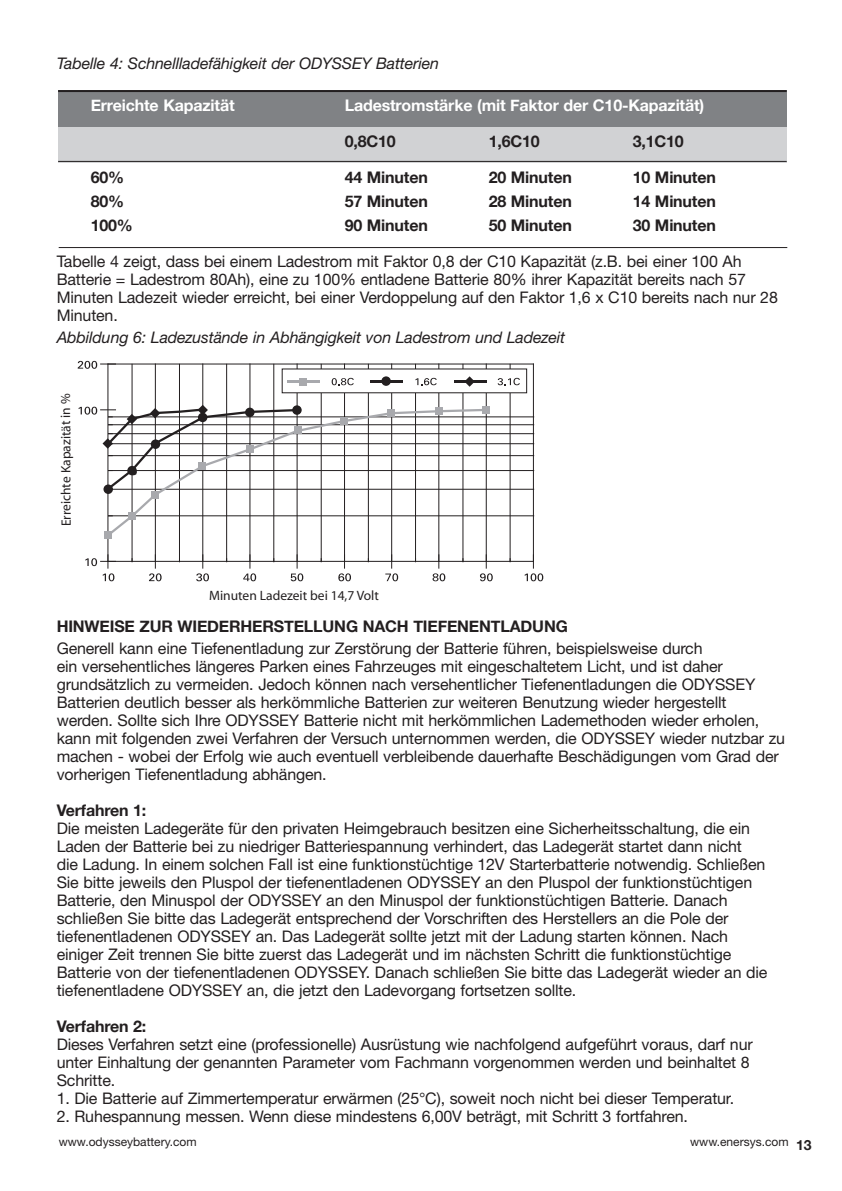
<style>
.page{position:relative;width:842px;height:1191px;background:#fff}
.page>*{position:absolute;margin:0;border:0;box-sizing:border-box;transform-origin:0 0}
.t1{font:16px/18px "Helvetica Neue LT";letter-spacing:-.01em;color:#231f20}
.t2{font:700 16px "Helvetica Neue";letter-spacing:-.01em;color:#231f20}
.t3{font:italic 16px "Helvetica Neue LT";letter-spacing:-.01em;color:#231f20}
.t4{font:700 16px "Helvetica Neue";letter-spacing:-.01em;color:#fff}
.t5{font:700 14px "Helvetica Neue";color:#231f20}
.t6{font:13.6px "Myriad";color:#231f20}
.t7{font:12px "Helvetica Neue LT";color:#231f20}
</style>
<div class="page">
<div style="left:58px;top:126px;width:729px;height:36px;background:#d1d2d4"></div>
<hr style="left:59px;top:247px;width:728px;height:1px;background:#231f20">
<div style="left:58px;top:90px;width:729px;height:36px;background:#808285"></div>
<hr style="left:58px;top:90px;width:729px;height:2px;background:#231f20">
<hr style="left:58px;top:161px;width:729px;height:1px;background:#231f20">
<hr style="left:108px;top:515px;width:426px;height:1px;background:#231f20">
<hr style="left:108px;top:489px;width:426px;height:1px;background:#231f20">
<hr style="left:108px;top:470px;width:426px;height:1px;background:#231f20">
<hr style="left:108px;top:455px;width:426px;height:1px;background:#231f20">
<hr style="left:108px;top:443px;width:426px;height:1px;background:#231f20">
<hr style="left:108px;top:433px;width:426px;height:1px;background:#231f20">
<hr style="left:108px;top:424px;width:426px;height:1px;background:#231f20">
<hr style="left:108px;top:416px;width:426px;height:1px;background:#231f20">
<hr style="left:132px;top:364px;width:1px;height:197px;background:#231f20">
<hr style="left:179px;top:364px;width:1px;height:197px;background:#231f20">
<hr style="left:226px;top:364px;width:1px;height:197px;background:#231f20">
<hr style="left:273px;top:364px;width:1px;height:197px;background:#231f20">
<hr style="left:321px;top:364px;width:1px;height:197px;background:#231f20">
<hr style="left:368px;top:364px;width:1px;height:197px;background:#231f20">
<hr style="left:415px;top:364px;width:1px;height:197px;background:#231f20">
<hr style="left:463px;top:364px;width:1px;height:197px;background:#231f20">
<hr style="left:510px;top:364px;width:1px;height:197px;background:#231f20">
<hr style="left:108px;top:561px;width:425px;height:1px;background:#231f20">
<hr style="left:108px;top:364px;width:425px;height:1px;background:#231f20">
<hr style="left:108px;top:364px;width:1px;height:197px;background:#231f20">
<hr style="left:155px;top:364px;width:1px;height:197px;background:#231f20">
<hr style="left:202px;top:364px;width:1px;height:197px;background:#231f20">
<hr style="left:250px;top:364px;width:1px;height:197px;background:#231f20">
<hr style="left:297px;top:364px;width:1px;height:197px;background:#231f20">
<hr style="left:344px;top:364px;width:1px;height:197px;background:#231f20">
<hr style="left:391px;top:364px;width:1px;height:197px;background:#231f20">
<hr style="left:438px;top:364px;width:1px;height:197px;background:#231f20">
<hr style="left:486px;top:364px;width:1px;height:197px;background:#231f20">
<hr style="left:533px;top:364px;width:1px;height:197px;background:#231f20">
<svg style="left:78px;top:361px;width:38px;height:7px"></svg>
<svg style="left:91px;top:361px;width:6px;height:8px"></svg>
<svg style="left:85px;top:555px;width:31px;height:26px"></svg>
<svg style="left:109px;top:573px;width:5px;height:8px"></svg>
<svg style="left:149px;top:555px;width:11px;height:26px"></svg>
<svg style="left:156px;top:573px;width:6px;height:8px"></svg>
<svg style="left:196px;top:555px;width:12px;height:26px"></svg>
<svg style="left:203px;top:573px;width:6px;height:8px"></svg>
<svg style="left:243px;top:555px;width:12px;height:26px"></svg>
<svg style="left:250px;top:573px;width:6px;height:8px"></svg>
<svg style="left:291px;top:555px;width:11px;height:26px"></svg>
<svg style="left:298px;top:573px;width:5px;height:8px"></svg>
<svg style="left:338px;top:555px;width:12px;height:26px"></svg>
<svg style="left:345px;top:573px;width:6px;height:8px"></svg>
<svg style="left:385px;top:555px;width:12px;height:26px"></svg>
<svg style="left:392px;top:573px;width:6px;height:8px"></svg>
<svg style="left:432px;top:555px;width:12px;height:26px"></svg>
<svg style="left:439px;top:573px;width:6px;height:8px"></svg>
<svg style="left:480px;top:555px;width:11px;height:26px"></svg>
<svg style="left:487px;top:573px;width:6px;height:8px"></svg>
<svg style="left:525px;top:555px;width:17px;height:26px"></svg>
<svg style="left:537px;top:573px;width:6px;height:8px"></svg>
<svg style="left:105px;top:407px;width:383px;height:131px"></svg>
<div style="left:482px;top:406px;width:7px;height:7px;background:#a8a9ad"></div>
<div style="left:435px;top:407px;width:8px;height:8px;background:#a8a9ad"></div>
<div style="left:388px;top:409px;width:7px;height:8px;background:#a8a9ad"></div>
<div style="left:341px;top:417px;width:7px;height:8px;background:#a8a9ad"></div>
<div style="left:294px;top:426px;width:8px;height:7px;background:#a8a9ad"></div>
<div style="left:152px;top:491px;width:7px;height:7px;background:#a8a9ad"></div>
<div style="left:129px;top:512px;width:7px;height:7px;background:#a8a9ad"></div>
<div style="left:104px;top:531px;width:8px;height:8px;background:#a8a9ad"></div>
<svg style="left:103px;top:484px;width:10px;height:10px"></svg>
<svg style="left:79px;top:405px;width:221px;height:87px"></svg>
<div style="left:151px;top:439px;width:9px;height:10px;background:#231f20;border-radius:50%"></div>
<div style="left:198px;top:413px;width:9px;height:9px;background:#231f20;border-radius:50%"></div>
<div style="left:245px;top:407px;width:10px;height:10px;background:#231f20;border-radius:50%"></div>
<div style="left:292px;top:405px;width:10px;height:10px;background:#231f20;border-radius:50%"></div>
<div style="left:282px;top:369px;width:245px;height:24px;background:#fff"></div>
<hr style="left:287px;top:380px;width:33px;height:3px;background:#a8a9ad">
<svg style="left:332px;top:378px;width:22px;height:7px"></svg>
<hr style="left:370px;top:380px;width:33px;height:3px;background:#231f20">
<svg style="left:415px;top:378px;width:22px;height:7px"></svg>
<hr style="left:454px;top:380px;width:32px;height:3px;background:#231f20">
<svg style="left:498px;top:378px;width:22px;height:7px"></svg>
<div style="left:299px;top:378px;width:8px;height:7px;background:#a8a9ad"></div>
<svg style="left:466px;top:376px;width:8px;height:11px"></svg>
<svg style="left:381px;top:376px;width:10px;height:10px"></svg>
<p class="t3" style="left:57px;top:54px;width:384px">Tabelle 4: Schnellladefähigkeit der ODYSSEY Batterien</p>
<p class="t4" style="left:91px;top:96px;width:145px">Erreichte Kapazität</p>
<p class="t4" style="left:345px;top:96px;width:361px">Ladestromstärke (mit Faktor der C10-Kapazität)</p>
<p class="t2" style="left:345px;top:132px;width:53px">0,8C10</p>
<p class="t2" style="left:489px;top:132px;width:53px">1,6C10</p>
<p class="t2" style="left:633px;top:132px;width:53px">3,1C10</p>
<p class="t2" style="left:91px;top:168px;width:35px">60%</p>
<p class="t2" style="left:345px;top:168px;width:85px">44 Minuten</p>
<p class="t2" style="left:489px;top:168px;width:85px">20 Minuten</p>
<p class="t2" style="left:633px;top:168px;width:85px">10 Minuten</p>
<p class="t2" style="left:91px;top:192px;width:35px">80%</p>
<p class="t2" style="left:345px;top:192px;width:85px">57 Minuten</p>
<p class="t2" style="left:489px;top:192px;width:85px">28 Minuten</p>
<p class="t2" style="left:633px;top:192px;width:85px">14 Minuten</p>
<p class="t2" style="left:91px;top:216px;width:44px">100%</p>
<p class="t2" style="left:345px;top:216px;width:85px">90 Minuten</p>
<p class="t2" style="left:489px;top:216px;width:85px">50 Minuten</p>
<p class="t2" style="left:633px;top:216px;width:85px">30 Minuten</p>
<p class="t1" style="left:57px;top:252px;width:723px">Tabelle 4 zeigt, dass bei einem Ladestrom mit Faktor 0,8 der C10 Kapazität (z.B. bei einer 100 Ah Batterie = Ladestrom 80Ah), eine zu 100% entladene Batterie 80% ihrer Kapazität bereits nach 57<br>Minuten Ladezeit wieder erreicht, bei einer Verdoppelung auf den Faktor 1,6 x C10 bereits nach nur 28<br>Minuten.</p>
<p class="t3" style="left:57px;top:328px;width:510px">Abbildung 6: Ladezustände in Abhängigkeit von Ladestrom und Ladezeit</p>
<p class="t6" style="left:59px;top:526px;width:134px;rotate:-90deg">Erreichte Kapazität in %</p>
<p class="t6" style="left:209px;top:589px;width:171px">Minuten Ladezeit bei 14,7 Volt</p>
<p class="t2" style="left:57px;top:616px;width:513px">HINWEISE ZUR WIEDERHERSTELLUNG NACH TIEFENENTLADUNG</p>
<p class="t1" style="left:57px;top:638px;width:730px">Generell kann eine Tiefenentladung zur Zerstörung der Batterie führen, beispielsweise durch<br>ein versehentliches längeres Parken eines Fahrzeuges mit eingeschaltetem Licht, und ist daher grundsätzlich zu vermeiden. Jedoch können nach versehentlicher Tiefenentladungen die ODYSSEY Batterien deutlich besser als herkömmliche Batterien zur weiteren Benutzung wieder hergestellt werden. Sollte sich Ihre ODYSSEY Batterie nicht mit herkömmlichen Lademethoden wieder erholen, kann mit folgenden zwei Verfahren der Versuch unternommen werden, die ODYSSEY wieder nutzbar zu machen - wobei der Erfolg wie auch eventuell verbleibende dauerhafte Beschädigungen vom Grad der vorherigen Tiefenentladung abhängen.</p>
<p class="t2" style="left:57px;top:800px;width:91px">Verfahren 1:</p>
<p class="t1" style="left:57px;top:818px;width:712px">Die meisten Ladegeräte für den privaten Heimgebrauch besitzen eine Sicherheitsschaltung, die ein Laden der Batterie bei zu niedriger Batteriespannung verhindert, das Ladegerät startet dann nicht<br>die Ladung. In einem solchen Fall ist eine funktionstüchtige 12V Starterbatterie notwendig. Schließen Sie bitte jeweils den Pluspol der tiefenentladenen ODYSSEY an den Pluspol der funktionstüchtigen Batterie, den Minuspol der ODYSSEY an den Minuspol der funktionstüchtigen Batterie. Danach schließen Sie bitte das Ladegerät entsprechend der Vorschriften des Herstellers an die Pole der tiefenentladenen ODYSSEY an. Das Ladegerät sollte jetzt mit der Ladung starten können. Nach einiger Zeit trennen Sie bitte zuerst das Ladegerät und im nächsten Schritt die funktionstüchtige Batterie von der tiefenentladenen ODYSSEY. Danach schließen Sie bitte das Ladegerät wieder an die tiefenentladene ODYSSEY an, die jetzt den Ladevorgang fortsetzen sollte.</p>
<p class="t2" style="left:57px;top:1016px;width:91px">Verfahren 2:</p>
<p class="t1" style="left:57px;top:1034px;width:697px">Dieses Verfahren setzt eine (professionelle) Ausrüstung wie nachfolgend aufgeführt voraus, darf nur unter Einhaltung der genannten Parameter vom Fachmann vorgenommen werden und beinhaltet 8<br>Schritte.</p>
<p class="t1" style="left:57px;top:1088px;width:679px">1. Die Batterie auf Zimmertemperatur erwärmen (25°C), soweit noch nicht bei dieser Temperatur.</p>
<p class="t1" style="left:57px;top:1106px;width:633px">2. Ruhespannung messen. Wenn diese mindestens 6,00V beträgt, mit Schritt 3 fortfahren.</p>
<p class="t7" style="left:59px;top:1134px;width:139px">www.odysseybattery.com</p>
<p class="t7" style="left:690px;top:1134px;width:100px">www.enersys.com</p>
<p class="t5" style="left:796px;top:1136px;width:17px">13</p>
</div>
